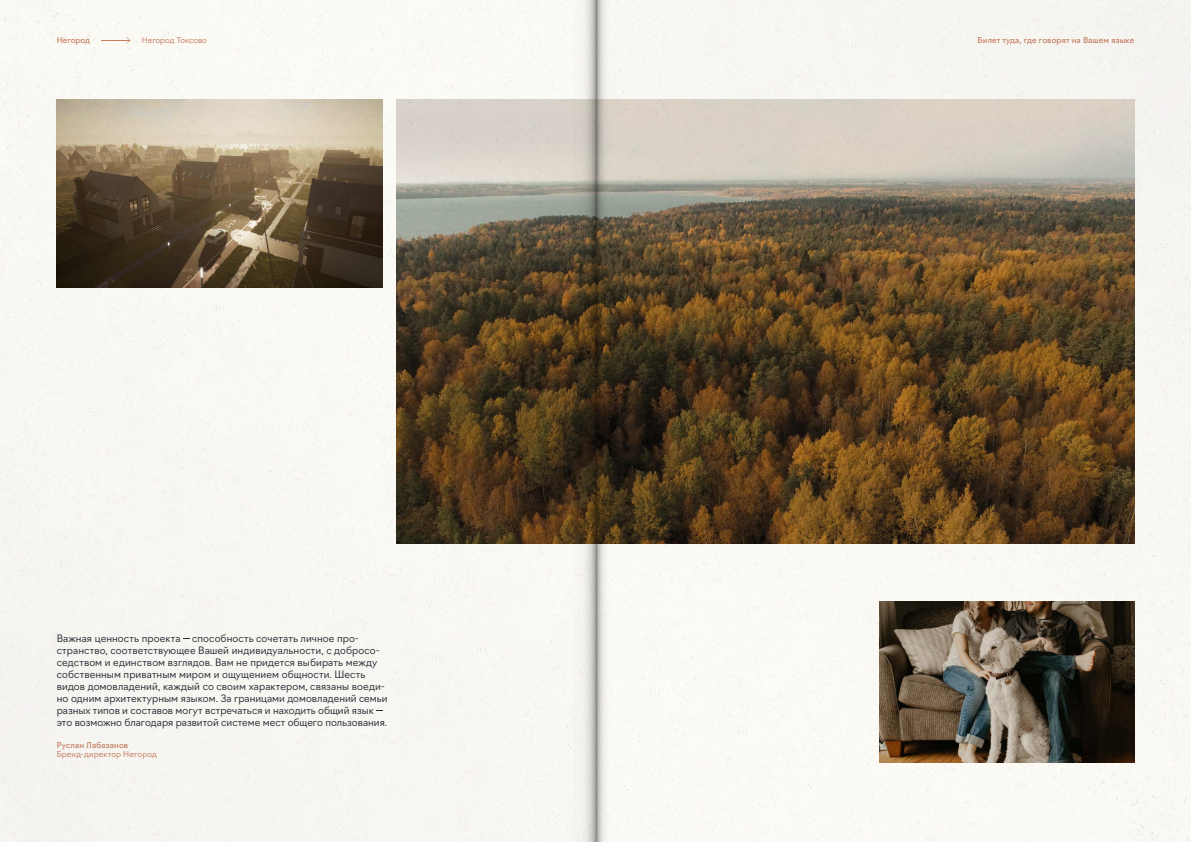
<style>
.page{position:relative;width:1191px;height:842px;background:#fff}
.page>*{position:absolute;margin:0;border:0;box-sizing:border-box;transform-origin:0 0}
.t1{font:300 10px/12px "Navigo";letter-spacing:.005em;color:#2a2d38}
.t2{font:8px "Navigo";letter-spacing:.015em;color:#ca8064}
.t3{font:300 8px "Navigo";letter-spacing:.015em;color:#ca8064}
</style>
<div class="page">
<img style="left:0;top:0;width:1191px;height:842px">
<p class="t2" style="left:57px;top:33px;width:35px">Негород</p>
<p class="t3" style="left:142px;top:33px;width:67px">Негород Токсово</p>
<p class="t2" style="left:977px;top:33px;width:158px">Билет туда, где говорят на Вашем языке</p>
<p class="t1" style="left:57px;top:632px;width:332px">Важная ценность проекта способность сочетать личное про&shy;странство, соответствующее Вашей индивидуальности, с добросо&shy;седством и единством взглядов. Вам не придется выбирать между собственным приватным миром и ощущением общности. Шесть видов домовладений, каждый со своим характером, связаны воеди&shy;но одним архитектурным языком. За границами домовладений семьи разных типов и составов могут встречаться и находить общий язык это возможно благодаря развитой системе мест общего пользования.</p>
<p class="t2" style="left:57px;top:738px;width:73px">Руслан Лабазанов</p>
<p class="t3" style="left:57px;top:748px;width:102px">Бренд-директор Негород</p>
</div>
